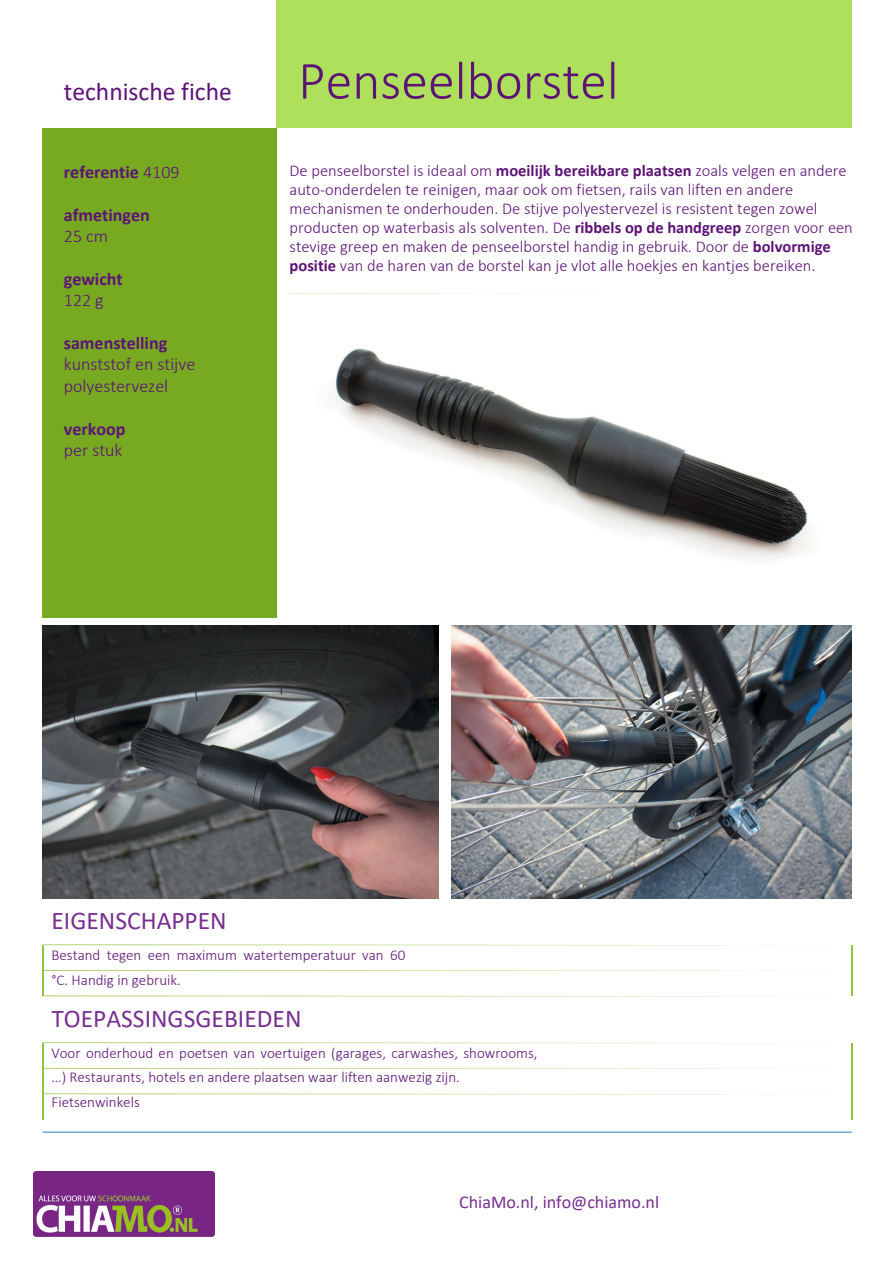
<style>
.page{position:relative;width:894px;height:1264px;background:#fff}
.page>*{position:absolute;margin:0;border:0;box-sizing:border-box;transform-origin:0 0}
.t1{font:300 54px "Calibri";color:#5d1376}
.t2{font:25.5px "Calibri";color:#772f90}
.t3{font:25.5px "Calibri";color:#5d1376}
.t4{font:300 18px/21.5px "Calibri";color:#5d1376}
.t5{font:700 18px "Calibri";color:#5d1376}
.t6{font:18px "Calibri";color:#772f90}
.t7{font:300 16.5px/19.2px "Calibri";color:#5d1376}
.t8{font:300 15px/24.8px "Calibri";color:#5d1376}
.s1{font-weight:300}
.s2{font-weight:700}
</style>
<div class="page">
<hr style="left:43px;top:1131px;width:808px;height:1px;background:#0066b3">
<div style="left:43px;top:128px;width:234px;height:489px;background:#77a921"></div>
<div style="left:277px;top:0;width:574px;height:128px;background:#aee05b"></div>
<svg style="left:43px;top:944px;width:809px;height:52px"></svg>
<img style="left:333px;top:348px;width:483px;height:214px">
<img style="left:451px;top:626px;width:400px;height:272px">
<img style="left:43px;top:626px;width:395px;height:272px">
<svg style="left:43px;top:1042px;width:809px;height:77px"></svg>
<img style="left:33px;top:1171px;width:181px;height:65px">
<p class="t3" style="left:64px;top:81px;width:169px">technische fiche</p>
<p class="t5" style="left:64px;top:164px;width:117px">referentie <span class="s1">4109</span></p>
<p class="t5" style="left:64px;top:207px;width:87px">afmetingen</p>
<p class="t4" style="left:64px;top:227px;width:46px">25 cm</p>
<p class="t5" style="left:64px;top:271px;width:60px">gewicht</p>
<p class="t4" style="left:64px;top:291px;width:41px">122 g</p>
<p class="t4" style="left:64px;top:334px;width:133px"><span class="s2">samenstelling </span>kunststof en stijve polyestervezel</p>
<p class="t5" style="left:64px;top:421px;width:63px">verkoop</p>
<p class="t4" style="left:64px;top:441px;width:60px">per stuk</p>
<p class="t1" style="left:298px;top:58px;width:322px">Penseelborstel</p>
<p class="t7" style="left:289px;top:162px;width:564px">De penseelborstel is ideaal om <span class="s2">moeilijk bereikbare plaatsen</span> zoals velgen en andere auto-onderdelen te reinigen, maar ook om fietsen, rails van liften en andere mechanismen te onderhouden. De stijve polyestervezel is resistent tegen zowel producten op waterbasis als solventen. De <span class="s2">ribbels op de handgreep</span> zorgen voor een stevige greep en maken de penseelborstel handig in gebruik. Door de <span class="s2">bolvormige positie</span> van de haren van de borstel kan je vlot alle hoekjes en kantjes bereiken.</p>
<p class="t2" style="left:51px;top:910px;width:177px">EIGENSCHAPPEN</p>
<p class="t8" style="left:51px;top:943px;width:355px">Bestand tegen een maximum watertemperatuur van 60 °C. Handig in gebruik.</p>
<p class="t2" style="left:51px;top:1008px;width:251px">TOEPASSINGSGEBIEDEN</p>
<p class="t8" style="left:51px;top:1041px;width:487px">Voor onderhoud en poetsen van voertuigen (garages, carwashes, showrooms, …) Restaurants, hotels en andere plaatsen waar liften aanwezig zijn.</p>
<p class="t8" style="left:51px;top:1091px;width:90px">Fietsenwinkels</p>
<p class="t6" style="left:459px;top:1194px;width:201px">ChiaMo.nl, info@chiamo.nl</p>
</div>
